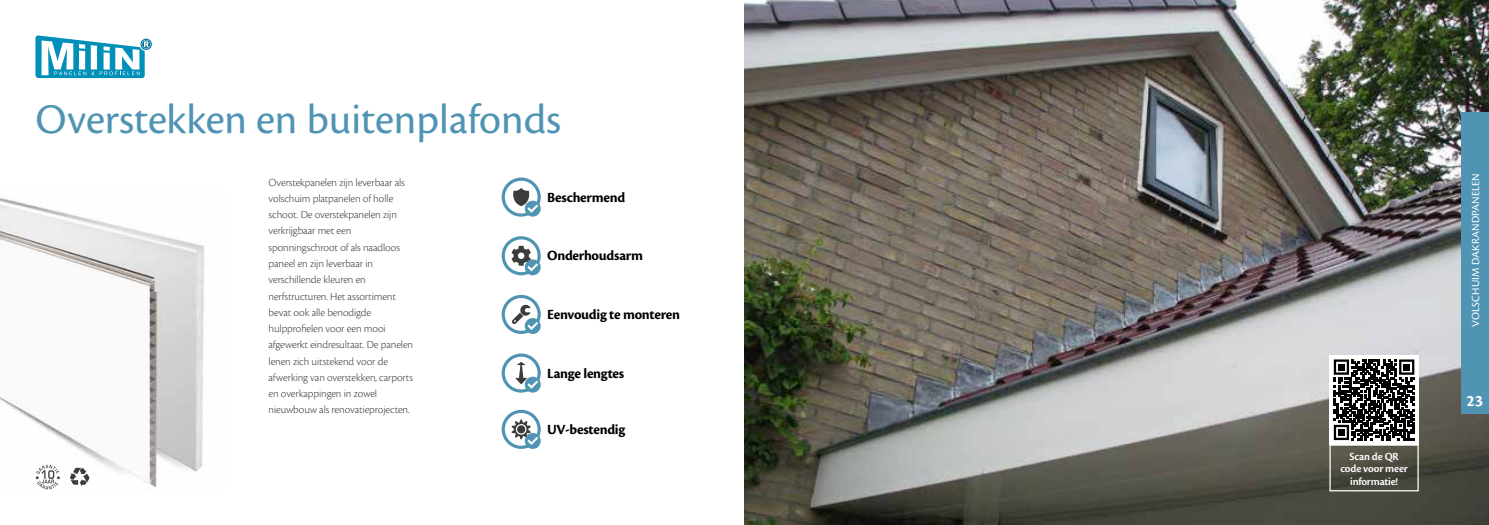
<style>
.page{position:relative;width:1489px;height:525px;background:#fff}
.page>*{position:absolute;margin:0;border:0;box-sizing:border-box;transform-origin:0 0}
.t1{font:43.75px "Cronos Pro";color:#5094b4}
.t2{font:700 16.88px "Cronos Pro";color:#fff}
.t3{font:700 14.62px "Cronos Pro";letter-spacing:-.02em;color:#000}
.t4{font:300 11.25px/16.2px "Cronos Pro";letter-spacing:-.01em;color:#3c3c3b}
.t5{font:600 11.25px/12.5px "Cronos Pro";letter-spacing:-.02em;color:#fff;text-align:center}
.t6{font:11.25px "Cronos Pro";letter-spacing:.01em;color:#fff}
</style>
<div class="page">
<img style="left:0;top:198px;width:204px;height:292px">
<img style="left:744px;top:0;width:744px;height:524px">
<div style="left:1329px;top:444px;width:89px;height:47px;border:1px solid #fff"></div>
<svg style="left:70px;top:467px;width:19px;height:19px"></svg>
<svg style="left:35px;top:464px;width:25px;height:25px"></svg>
<svg style="left:35px;top:35px;width:116px;height:43px"></svg>
<svg style="left:503px;top:179px;width:36px;height:36px"></svg>
<div style="left:501px;top:177px;width:39px;height:39px;border:3px solid #5094b4;border-radius:50%"></div>
<div style="left:524px;top:200px;width:16px;height:16px;background:#5094b4;border-radius:50%"></div>
<svg style="left:513px;top:188px;width:25px;height:24px"></svg>
<svg style="left:503px;top:238px;width:36px;height:35px"></svg>
<div style="left:501px;top:236px;width:39px;height:39px;border:3px solid #5094b4;border-radius:50%"></div>
<div style="left:524px;top:259px;width:16px;height:16px;background:#5094b4;border-radius:50%"></div>
<svg style="left:511px;top:245px;width:27px;height:26px"></svg>
<svg style="left:503px;top:296px;width:36px;height:36px"></svg>
<div style="left:501px;top:295px;width:39px;height:39px;border:3px solid #5094b4;border-radius:50%"></div>
<div style="left:524px;top:318px;width:16px;height:16px;background:#5094b4;border-radius:50%"></div>
<svg style="left:512px;top:305px;width:26px;height:25px"></svg>
<svg style="left:503px;top:355px;width:36px;height:36px"></svg>
<div style="left:501px;top:353px;width:39px;height:39px;border:3px solid #5094b4;border-radius:50%"></div>
<div style="left:524px;top:376px;width:16px;height:16px;background:#5094b4;border-radius:50%"></div>
<svg style="left:515px;top:362px;width:23px;height:26px"></svg>
<svg style="left:503px;top:411px;width:36px;height:36px"></svg>
<div style="left:501px;top:409px;width:39px;height:39px;border:3px solid #5094b4;border-radius:50%"></div>
<div style="left:524px;top:432px;width:16px;height:16px;background:#5094b4;border-radius:50%"></div>
<svg style="left:511px;top:419px;width:27px;height:25px"></svg>
<div style="left:1329px;top:355px;width:89px;height:89px;background:#fff"></div>
<svg style="left:1333px;top:359px;width:81px;height:81px"></svg>
<div style="left:1337px;top:363px;width:7px;height:7px;background:#000"></div>
<div style="left:1403px;top:363px;width:6px;height:7px;background:#000"></div>
<div style="left:1337px;top:429px;width:7px;height:6px;background:#000"></div>
<div style="left:1460px;top:112px;width:28px;height:301px;background:#5094b4"></div>
<h1 class="t1" style="left:35px;top:95px;width:527px">Overstekken en buitenplafonds</h1>
<p class="t4" style="left:268px;top:174px;width:146px">Overstekpanelen zijn leverbaar als volschuim platpanelen of holle schoot. De overstekpanelen zijn verkrijgbaar met een sponningschroot of als naadloos paneel en zijn leverbaar in verschillende kleuren en nerfstructuren. Het assortiment bevat ook alle benodigde hulpprofielen voor een mooi afgewerkt eindresultaat. De panelen lenen zich uitstekend voor de afwerking van overstekken, carports en overkappingen in zowel nieuwbouw als renovatieprojecten.</p>
<p class="t3" style="left:547px;top:188px;width:80px">Beschermend</p>
<p class="t3" style="left:547px;top:247px;width:98px">Onderhoudsarm</p>
<p class="t3" style="left:547px;top:306px;width:134px">Eenvoudig te monteren</p>
<p class="t3" style="left:547px;top:364px;width:79px">Lange lengtes</p>
<p class="t3" style="left:547px;top:420px;width:80px">UV-bestendig</p>
<p class="t5" style="left:1340px;top:450px;width:69px">Scan de QR code voor meer informatie!</p>
<p class="t6" style="left:1468px;top:326px;width:155px;rotate:-90deg">VOLSCHUIM DAKRANDPANELEN</p>
<h2 class="t2" style="left:1466px;top:390px;width:18px">23</h2>
</div>
